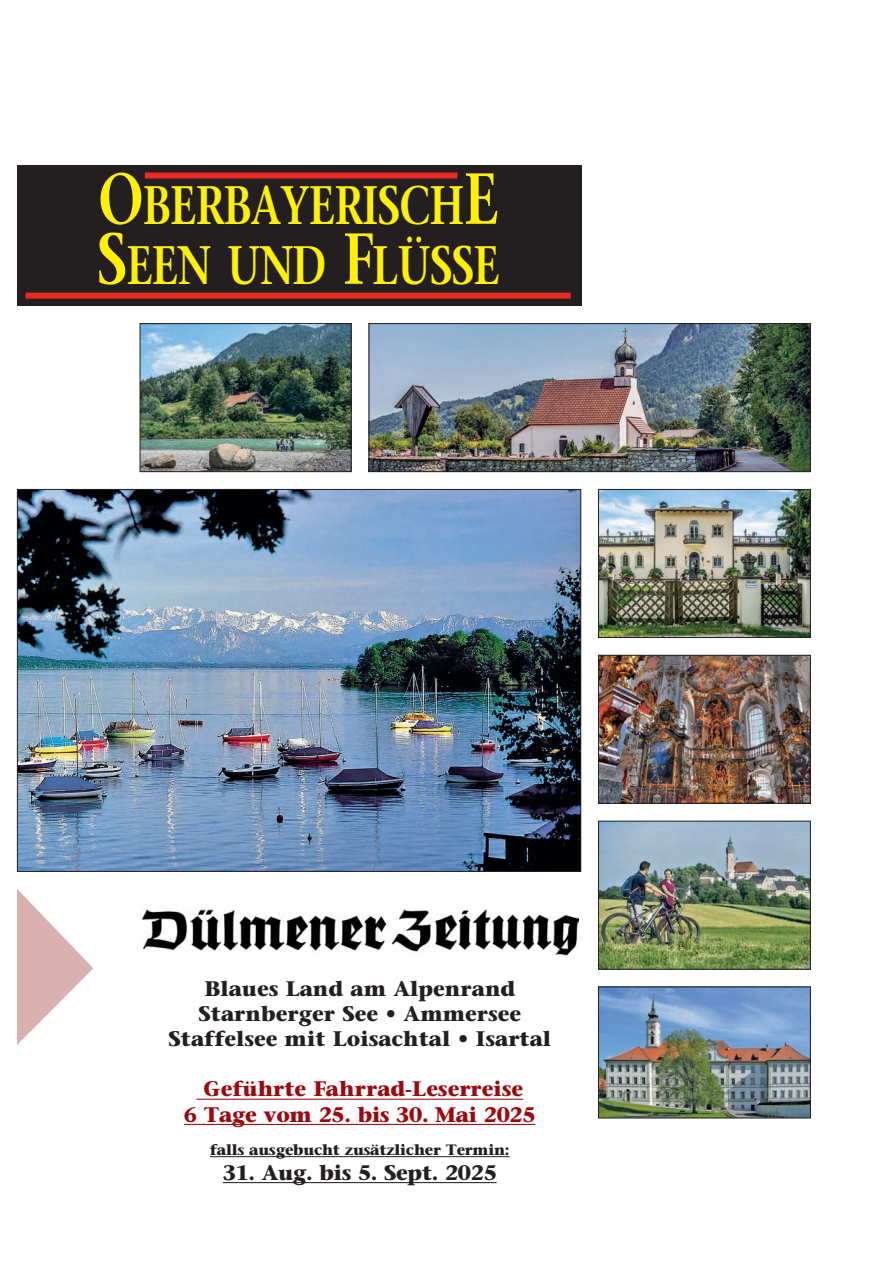
<style>
.page{position:relative;width:893px;height:1263px;background:#fff}
.page>*{position:absolute;margin:0;border:0;box-sizing:border-box;transform-origin:0 0}
.t1{font:600 54px/60px "Stone Serif";letter-spacing:-.025em;color:#fff101;scale:.78 1}
.t2{font:700 21px/25.2px "Stone Serif";color:#231f20;text-align:center}
.t3{font:700 21px/25.2px "Stone Serif";color:#9d070d;text-align:center}
.t4{font:700 15px "Stone Serif";letter-spacing:-.015em;color:#231f20}
.s1{font-size:72px}
</style>
<div class="page">
<img style="left:19px;top:491px;width:560px;height:379px">
<img style="left:600px;top:491px;width:209px;height:145px">
<div style="left:598px;top:489px;width:213px;height:149px;border:1px solid #231f20"></div>
<img style="left:600px;top:657px;width:209px;height:145px">
<div style="left:598px;top:655px;width:213px;height:149px;border:1px solid #231f20"></div>
<img style="left:600px;top:823px;width:209px;height:144px">
<div style="left:598px;top:821px;width:213px;height:148px;border:1px solid #231f20"></div>
<img style="left:600px;top:988px;width:209px;height:128px">
<div style="left:598px;top:986px;width:213px;height:132px;border:1px solid #231f20"></div>
<svg style="left:17px;top:889px;width:76px;height:156px"></svg>
<img style="left:142px;top:325px;width:207px;height:145px">
<div style="left:140px;top:323px;width:211px;height:149px;border:1px solid #231f20"></div>
<img style="left:371px;top:325px;width:438px;height:145px">
<div style="left:369px;top:323px;width:442px;height:149px;border:1px solid #231f20"></div>
<div style="left:17px;top:166px;width:564px;height:140px;background:#231f20"></div>
<div style="left:145px;top:173px;width:312px;height:6px;background:#ea2924"></div>
<div style="left:26px;top:293px;width:545px;height:6px;background:#ea2924"></div>
<hr style="left:203px;top:1099px;width:320px;height:1px;background:#9d070d">
<hr style="left:184px;top:1124px;width:351px;height:1px;background:#9d070d">
<hr style="left:210px;top:1156px;width:299px;height:1px;background:#231f20">
<hr style="left:223px;top:1182px;width:274px;height:1px;background:#231f20">
<img style="left:142px;top:909px;width:436px;height:46px">
<h1 class="t1" style="left:97px;top:181px;width:518px"><span class="s1">O</span>BERBAYERISCH<span class="s1">E<br>S</span>EEN UND <span class="s1">F</span>LÜSSE</h1>
<p class="t2" style="left:169px;top:978px;width:384px">Blaues Land am Alpenrand<br>Starnberger See • Ammersee<br>Staffelsee mit Loisachtal • Isartal</p>
<p class="t3" style="left:184px;top:1079px;width:353px">Geführte Fahrrad-Leserreise<br>6 Tage vom 25. bis 30. Mai 2025</p>
<p class="t4" style="left:210px;top:1143px;width:301px">falls ausgebucht zusätzlicher Termin:</p>
<p class="t2" style="left:223px;top:1162px;width:276px">31. Aug. bis 5. Sept. 2025</p>
</div>
